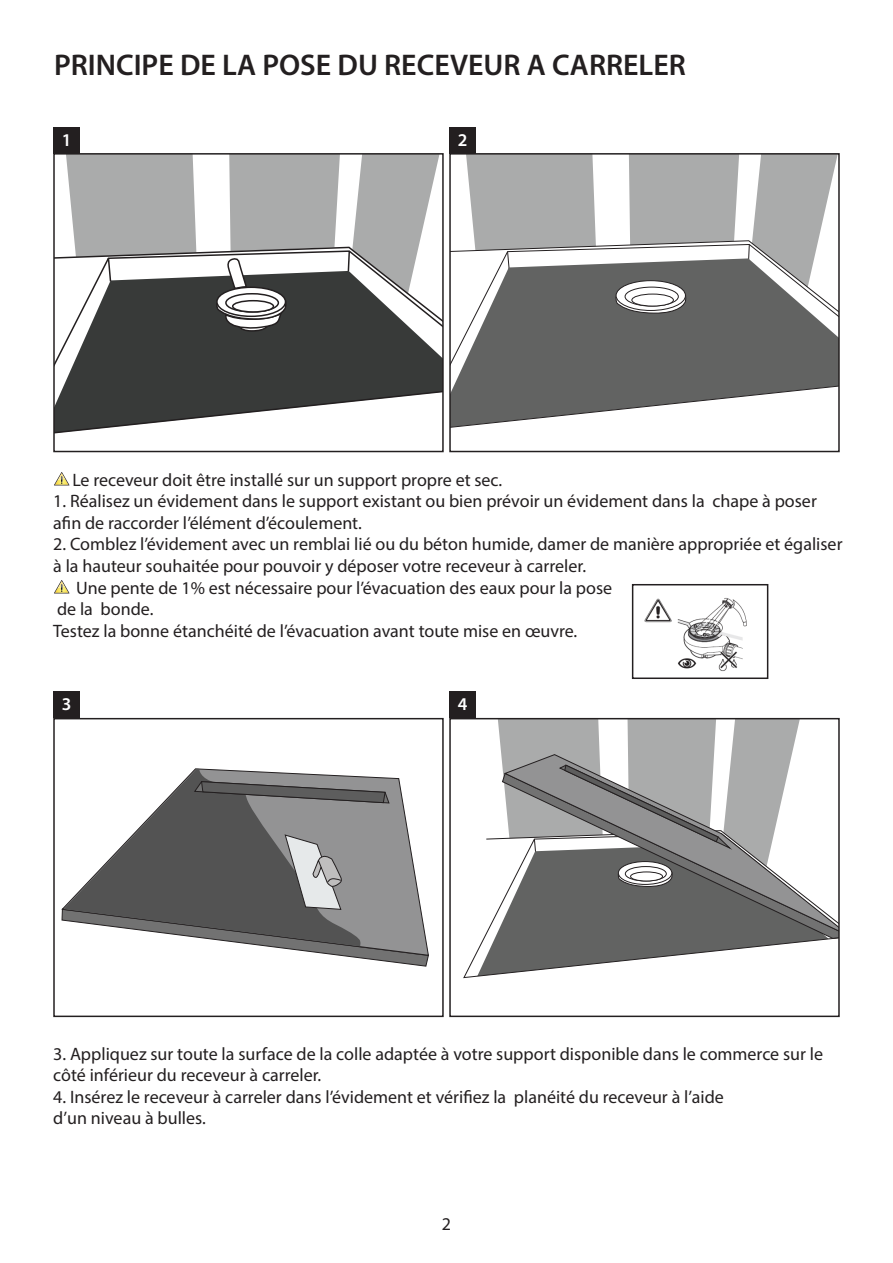
<style>
.page{position:relative;width:893px;height:1263px;background:#fff}
.page>*{position:absolute;margin:0;border:0;box-sizing:border-box;transform-origin:0 0}
.t1{font:600 30px "Myriad Pro";color:#231f20}
.t2{font:18px/21.6px "Myriad Pro";color:#231f20}
.t3{font:600 18px "Myriad Pro";color:#fff}
</style>
<div class="page">
<svg style="left:56px;top:409px;width:229px;height:25px"></svg>
<div style="left:66px;top:156px;width:130px;height:90px;background:#aaabab"></div>
<svg style="left:352px;top:156px;width:87px;height:90px"></svg>
<svg style="left:56px;top:246px;width:385px;height:163px"></svg>
<svg style="left:215px;top:156px;width:125px;height:176px"></svg>
<svg style="left:217px;top:287px;width:68px;height:29px"></svg>
<div style="left:216px;top:287px;width:70px;height:30px;border:2px solid #231f20;border-radius:50%"></div>
<svg style="left:226px;top:294px;width:52px;height:18px"></svg>
<div style="left:225px;top:293px;width:54px;height:20px;border:2px solid #231f20;border-radius:50%"></div>
<div style="left:233px;top:301px;width:40px;height:11px;background:#fff;border-radius:50%"></div>
<div style="left:232px;top:300px;width:42px;height:13px;border:2px solid #231f20;border-radius:50%"></div>
<div style="left:53px;top:153px;width:391px;height:299px;border:2px solid #231f20"></div>
<svg style="left:194px;top:768px;width:215px;height:66px"></svg>
<svg style="left:133px;top:769px;width:228px;height:65px"></svg>
<svg style="left:61px;top:834px;width:368px;height:133px"></svg>
<svg style="left:194px;top:781px;width:196px;height:22px;background:#696869"></svg>
<div style="left:53px;top:718px;width:391px;height:299px;border:2px solid #231f20"></div>
<svg style="left:452px;top:402px;width:241px;height:26px"></svg>
<svg style="left:466px;top:156px;width:371px;height:84px"></svg>
<svg style="left:452px;top:240px;width:385px;height:162px"></svg>
<svg style="left:615px;top:294px;width:72px;height:20px"></svg>
<svg style="left:616px;top:281px;width:69px;height:29px"></svg>
<div style="left:616px;top:280px;width:70px;height:31px;border:1px solid #231f20;border-radius:50%"></div>
<svg style="left:625px;top:287px;width:53px;height:19px"></svg>
<div style="left:625px;top:287px;width:54px;height:19px;border:1px solid #231f20;border-radius:50%"></div>
<div style="left:632px;top:294px;width:41px;height:12px;background:#fff;border-radius:50%"></div>
<div style="left:631px;top:294px;width:43px;height:12px;border:1px solid #231f20;border-radius:50%"></div>
<div style="left:449px;top:153px;width:391px;height:299px;border:2px solid #231f20"></div>
<svg style="left:463px;top:935px;width:209px;height:43px"></svg>
<svg style="left:485px;top:721px;width:352px;height:235px"></svg>
<div style="left:449px;top:718px;width:391px;height:299px;border:2px solid #231f20"></div>
<div style="left:53px;top:128px;width:27px;height:26px;background:#231f20"></div>
<div style="left:53px;top:691px;width:27px;height:27px;background:#231f20"></div>
<div style="left:449px;top:128px;width:27px;height:26px;background:#231f20"></div>
<div style="left:449px;top:691px;width:27px;height:27px;background:#231f20"></div>
<svg style="left:54px;top:472px;width:15px;height:13px"></svg>
<svg style="left:54px;top:580px;width:15px;height:13px"></svg>
<img style="left:644px;top:598px;width:103px;height:74px">
<div style="left:632px;top:584px;width:136px;height:95px;border:2px solid #231f20"></div>
<p class="t1" style="left:54px;top:46px;width:633px">PRINCIPE DE LA POSE DU RECEVEUR A CARRELER</p>
<p class="t3" style="left:62px;top:128px;width:11px">1</p>
<p class="t3" style="left:458px;top:128px;width:11px">2</p>
<p class="t2" style="left:72px;top:468px;width:431px">Le receveur doit être installé sur un support propre et sec.</p>
<p class="t2" style="left:53px;top:490px;width:765px">1. Réalisez un évidement dans le support existant ou bien prévoir un évidement dans la chape à poser afin de raccorder l’élément d’écoulement.</p>
<p class="t2" style="left:53px;top:533px;width:791px">2. Comblez l’évidement avec un remblai lié ou du béton humide, damer de manière appropriée et égaliser à la hauteur souhaitée pour pouvoir y déposer votre receveur à carreler.</p>
<p class="t2" style="left:76px;top:576px;width:537px">Une pente de 1% est nécessaire pour l’évacuation des eaux pour la pose</p>
<p class="t2" style="left:57px;top:598px;width:98px">de la bonde.</p>
<p class="t2" style="left:53px;top:620px;width:526px">Testez la bonne étanchéité de l’évacuation avant toute mise en œuvre.</p>
<p class="t3" style="left:62px;top:692px;width:11px">3</p>
<p class="t3" style="left:458px;top:692px;width:11px">4</p>
<p class="t2" style="left:53px;top:1042px;width:771px">3. Appliquez sur toute la surface de la colle adaptée à votre support disponible dans le commerce sur le côté inférieur du receveur à carreler.</p>
<p class="t2" style="left:53px;top:1086px;width:672px">4. Insérez le receveur à carreler dans l’évidement et vérifiez la planéité du receveur à l’aide</p>
<p class="t2" style="left:53px;top:1107px;width:154px">d’un niveau à bulles.</p>
<p class="t2" style="left:442px;top:1212px;width:11px">2</p>
</div>
